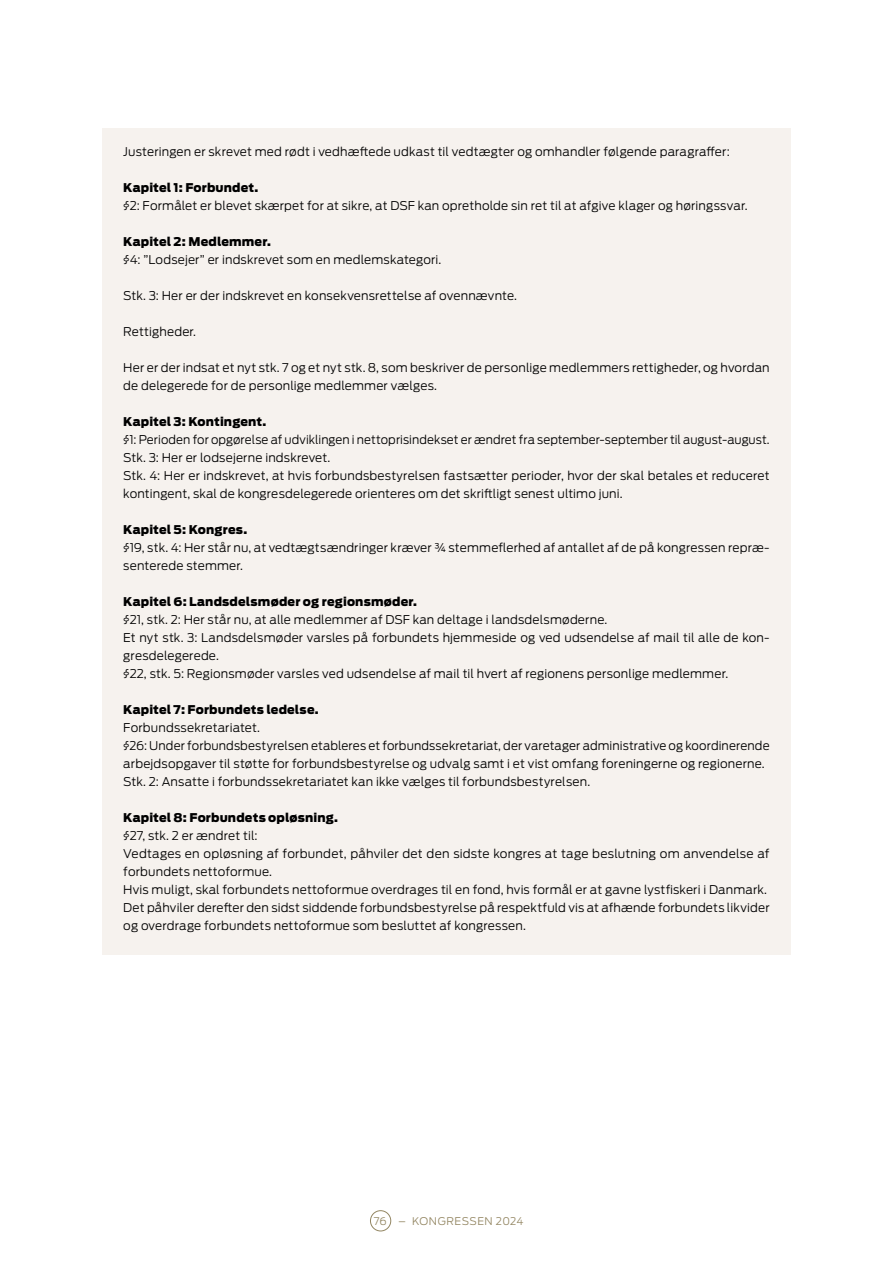
<style>
.page{position:relative;width:893px;height:1263px;background:#fff}
.page>*{position:absolute;margin:0;border:0;box-sizing:border-box;transform-origin:0 0}
.t1{font:300 12px/18px "Antenna";letter-spacing:.015em;color:#000}
.t2{font:900 12px "Antenna";letter-spacing:.01em;color:#000}
.t3{font:300 10.5px "Antenna";letter-spacing:.035em;color:#938662}
</style>
<div class="page">
<div style="left:370px;top:1210px;width:21px;height:21px;border:1px solid #938662;border-radius:50%"></div>
<div style="left:102px;top:128px;width:689px;height:827px;background:#f6f2ee"></div>
<p class="t1" style="left:123px;top:142px;width:608px">Justeringen er skrevet med rødt i vedhæftede udkast til vedtægter og omhandler følgende paragraffer:</p>
<p class="t2" style="left:123px;top:179px;width:137px">Kapitel 1: Forbundet.</p>
<p class="t1" style="left:123px;top:196px;width:626px">§2: Formålet er blevet skærpet for at sikre, at DSF kan opretholde sin ret til at afgive klager og høringssvar.</p>
<p class="t2" style="left:123px;top:233px;width:149px">Kapitel 2: Medlemmer.</p>
<p class="t1" style="left:123px;top:250px;width:320px">§4: ”Lodsejer” er indskrevet som en medlemskategori.</p>
<p class="t1" style="left:123px;top:286px;width:395px">Stk. 3: Her er der indskrevet en konsekvensrettelse af ovennævnte.</p>
<p class="t1" style="left:123px;top:322px;width:74px">Rettigheder.</p>
<p class="t1" style="left:123px;top:358px;width:648px">Her er der indsat et nyt stk. 7 og et nyt stk. 8, som beskriver de personlige medlemmers rettigheder, og hvordan de delegerede for de personlige medlemmer vælges.</p>
<p class="t2" style="left:123px;top:413px;width:145px">Kapitel 3: Kontingent.</p>
<p class="t1" style="left:123px;top:430px;width:648px">§1: Perioden for opgørelse af udviklingen i nettoprisindekset er ændret fra september-september til august-august.<br>Stk. 3: Her er lodsejerne indskrevet.<br>Stk. 4: Her er indskrevet, at hvis forbundsbestyrelsen fastsætter perioder, hvor der skal betales et reduceret kontingent, skal de kongresdelegerede orienteres om det skriftligt senest ultimo juni.</p>
<p class="t2" style="left:123px;top:521px;width:126px">Kapitel 5: Kongres.</p>
<p class="t1" style="left:123px;top:538px;width:648px">§19, stk. 4: Her står nu, at vedtægtsændringer kræver ¾ stemmeflerhed af antallet af de på kongressen repræ&shy;senterede stemmer.</p>
<p class="t2" style="left:123px;top:593px;width:295px">Kapitel 6: Landsdelsmøder og regionsmøder.</p>
<p class="t1" style="left:123px;top:610px;width:648px">§21, stk. 2: Her står nu, at alle medlemmer af DSF kan deltage i landsdelsmøderne.<br>Et nyt stk. 3: Landsdelsmøder varsles på forbundets hjemmeside og ved udsendelse af mail til alle de kon&shy;gresdelegerede.<br>§22, stk. 5: Regionsmøder varsles ved udsendelse af mail til hvert af regionens personlige medlemmer.</p>
<p class="t2" style="left:123px;top:701px;width:197px">Kapitel 7: Forbundets ledelse.</p>
<p class="t1" style="left:123px;top:718px;width:648px">Forbundssekretariatet.<br>§26: Under forbundsbestyrelsen etableres et forbundssekretariat, der varetager administrative og koordinerende arbejdsopgaver til støtte for forbundsbestyrelse og udvalg samt i et vist omfang foreningerne og regionerne.<br>Stk. 2: Ansatte i forbundssekretariatet kan ikke vælges til forbundsbestyrelsen.</p>
<p class="t2" style="left:123px;top:809px;width:216px">Kapitel 8: Forbundets opløsning.</p>
<p class="t1" style="left:123px;top:826px;width:648px">§27, stk. 2 er ændret til:<br>Vedtages en opløsning af forbundet, påhviler det den sidste kongres at tage beslutning om anvendelse af forbundets nettoformue.<br>Hvis muligt, skal forbundets nettoformue overdrages til en fond, hvis formål er at gavne lystfiskeri i Danmark.<br>Det påhviler derefter den sidst siddende forbundsbestyrelse på respektfuld vis at afhænde forbundets likvider og overdrage forbundets nettoformue som besluttet af kongressen.</p>
<p class="t3" style="left:374px;top:1214px;width:151px">76 – KONGRESSEN 2024</p>
</div>
